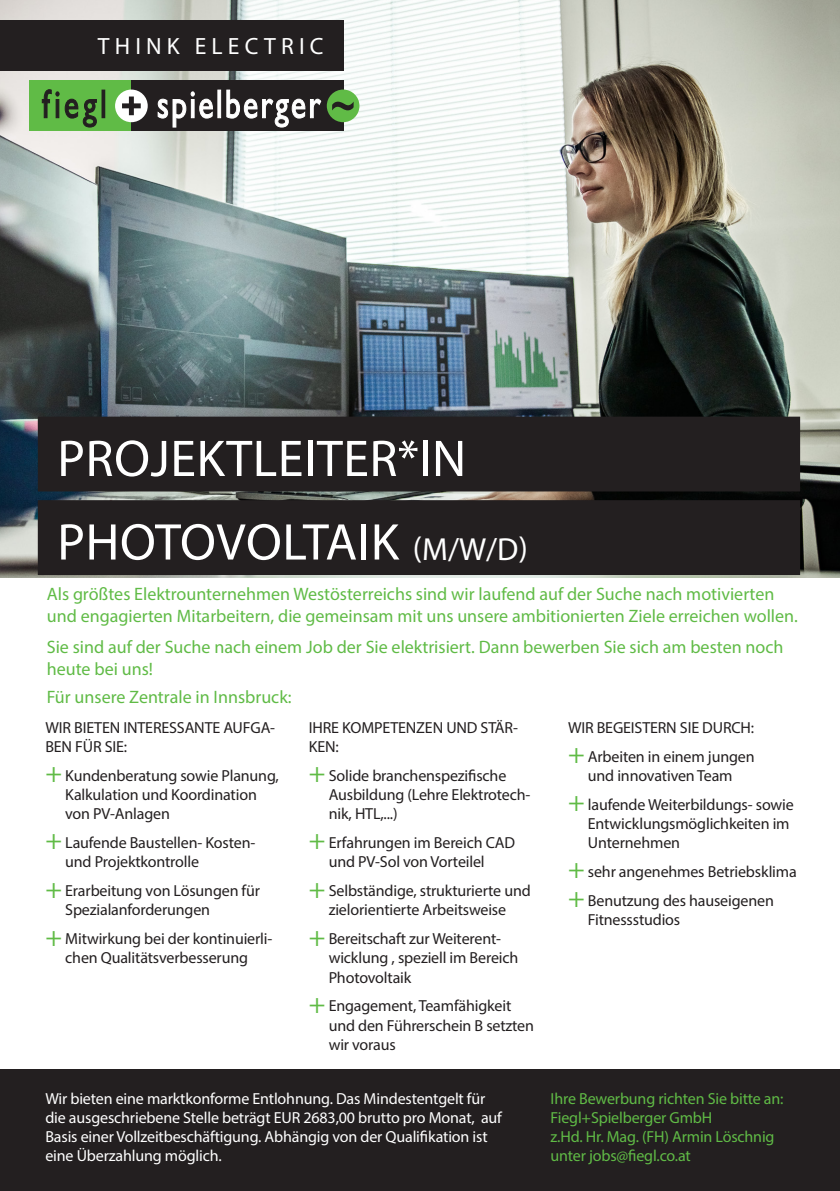
<style>
.page{position:relative;width:840px;height:1191px;background:#fff}
.page>*{position:absolute;margin:0;border:0;box-sizing:border-box;transform-origin:0 0}
.t1{font:52px "Myriad Pro";letter-spacing:.01em;color:#fff}
.t2{font:23.6px "Myriad Pro";letter-spacing:.22em;color:#fff}
.t3{font:18px "Myriad Pro";color:#60bb46}
.t4{font:16px/19.2px "Myriad Pro";letter-spacing:-.01em;color:#231f20}
.t5{font:16px/19.2px "Myriad Pro";letter-spacing:-.01em;color:#fff}
.t6{font:16px/19.2px "Myriad Pro";letter-spacing:-.01em;color:#60bb46}
.s1{font-size:32px}
.s2{font-size:28px;color:#60bb46}
</style>
<div class="page">
<div style="left:0;top:1069px;width:839px;height:122px;background:#231f20"></div>
<img style="left:0;top:0;width:839px;height:577px">
<div style="left:0;top:20px;width:343px;height:50px;background:#231f20"></div>
<div style="left:29px;top:81px;width:102px;height:50px;background:#60bb46"></div>
<div style="left:131px;top:81px;width:212px;height:50px;background:#231f20"></div>
<div style="left:115px;top:90px;width:33px;height:32px;background:#fff;border-radius:50%"></div>
<div style="left:326px;top:90px;width:33px;height:32px;background:#60bb46;border-radius:50%"></div>
<svg style="left:42px;top:89px;width:17px;height:29px"></svg>
<svg style="left:65px;top:99px;width:32px;height:28px"></svg>
<div style="left:102px;top:90px;width:3px;height:28px;border:1px solid #231f20"></div>
<svg style="left:158px;top:91px;width:55px;height:36px"></svg>
<svg style="left:217px;top:90px;width:4px;height:28px"></svg>
<svg style="left:226px;top:90px;width:95px;height:37px"></svg>
<svg style="left:122px;top:96px;width:19px;height:19px"></svg>
<svg style="left:332px;top:102px;width:21px;height:8px"></svg>
<div style="left:38px;top:416px;width:761px;height:75px;background:#231f20"></div>
<div style="left:38px;top:500px;width:761px;height:75px;background:#231f20"></div>
<p class="t2" style="left:98px;top:32px;width:227px">THINK ELECTRIC</p>
<p class="t1" style="left:57px;top:426px;width:410px">PROJEKTLEITER*IN</p>
<p class="t1" style="left:57px;top:510px;width:472px">PHOTOVOLTAIK <span class="s1">(M/W/D)</span></p>
<p class="t3" style="left:47px;top:583px;width:728px">Als größtes Elektrounternehmen Westösterreichs sind wir laufend auf der Suche nach motivierten</p>
<p class="t3" style="left:47px;top:605px;width:752px">und engagierten Mitarbeitern, die gemeinsam mit uns unsere ambitionierten Ziele erreichen wollen.</p>
<p class="t3" style="left:47px;top:636px;width:737px">Sie sind auf der Suche nach einem Job der Sie elektrisiert. Dann bewerben Sie sich am besten noch</p>
<p class="t3" style="left:47px;top:657px;width:108px">heute bei uns!</p>
<p class="t3" style="left:47px;top:686px;width:246px">Für unsere Zentrale in Innsbruck:</p>
<p class="t4" style="left:45px;top:717px;width:231px">WIR BIETEN INTERESSANTE AUFGA-<br>BEN FÜR SIE:</p>
<p class="t4" style="left:65px;top:765px;width:215px;text-indent:-20px"><span class="s2">+</span> Kundenberatung sowie Planung,<br>Kalkulation und Koordination von PV-Anlagen</p>
<p class="t4" style="left:65px;top:833px;width:191px;text-indent:-20px"><span class="s2">+</span> Laufende Baustellen- Kosten&shy;und Projektkontrolle</p>
<p class="t4" style="left:65px;top:881px;width:196px;text-indent:-20px"><span class="s2">+</span> Erarbeitung von Lösungen für<br>Spezialanforderungen</p>
<p class="t4" style="left:45px;top:929px;width:228px;text-align:center"><span class="s2">+</span> Mitwirkung bei der kontinuierli&shy;chen Qualitätsverbesserung</p>
<p class="t4" style="left:309px;top:717px;width:210px">IHRE KOMPETENZEN UND STÄR-<br>KEN:</p>
<p class="t4" style="left:328px;top:765px;width:203px;text-indent:-20px"><span class="s2">+</span> Solide branchenspezifische<br>Ausbildung (Lehre Elektrotech&shy;nik, HTL,...)</p>
<p class="t4" style="left:328px;top:833px;width:188px;text-indent:-20px"><span class="s2">+</span> Erfahrungen im Bereich CAD und PV-Sol von Vorteilel</p>
<p class="t4" style="left:309px;top:881px;width:223px;text-align:center"><span class="s2">+</span> Selbständige, strukturierte und zielorientierte Arbeitsweise</p>
<p class="t4" style="left:328px;top:929px;width:191px;text-indent:-20px"><span class="s2">+</span> Bereitschaft zur Weiterent&shy;wicklung , speziell im Bereich<br>Photovoltaik</p>
<p class="t4" style="left:328px;top:996px;width:207px;text-indent:-20px"><span class="s2">+</span> Engagement, Teamfähigkeit und den Führerschein B setzten wir voraus</p>
<p class="t5" style="left:45px;top:1088px;width:458px">Wir bieten eine marktkonforme Entlohnung. Das Mindestentgelt für die ausgeschriebene Stelle beträgt EUR 2683,00 brutto pro Monat, auf Basis einer Vollzeitbeschäftigung. Abhängig von der Qualifikation ist eine Überzahlung möglich.</p>
<p class="t4" style="left:567px;top:717px;width:187px">WIR BEGEISTERN SIE DURCH:</p>
<p class="t4" style="left:567px;top:746px;width:188px;text-align:center"><span class="s2">+</span> Arbeiten in einem jungen und innovativen Team</p>
<p class="t4" style="left:587px;top:794px;width:207px;text-indent:-20px"><span class="s2">+</span> laufende Weiterbildungs- sowie<br>Entwicklungsmöglichkeiten im<br>Unternehmen</p>
<p class="t4" style="left:567px;top:861px;width:230px"><span class="s2">+</span> sehr angenehmes Betriebsklima</p>
<p class="t4" style="left:587px;top:890px;width:187px;text-indent:-20px"><span class="s2">+</span> Benutzung des hauseigenen<br>Fitnessstudios</p>
<p class="t6" style="left:550px;top:1088px;width:234px">Ihre Bewerbung richten Sie bitte an:</p>
<p class="t6" style="left:550px;top:1107px;width:225px">Fiegl+Spielberger GmbH<br>z.Hd. Hr. Mag. (FH) Armin Löschnig unter jobs@fiegl.co.at</p>
</div>
